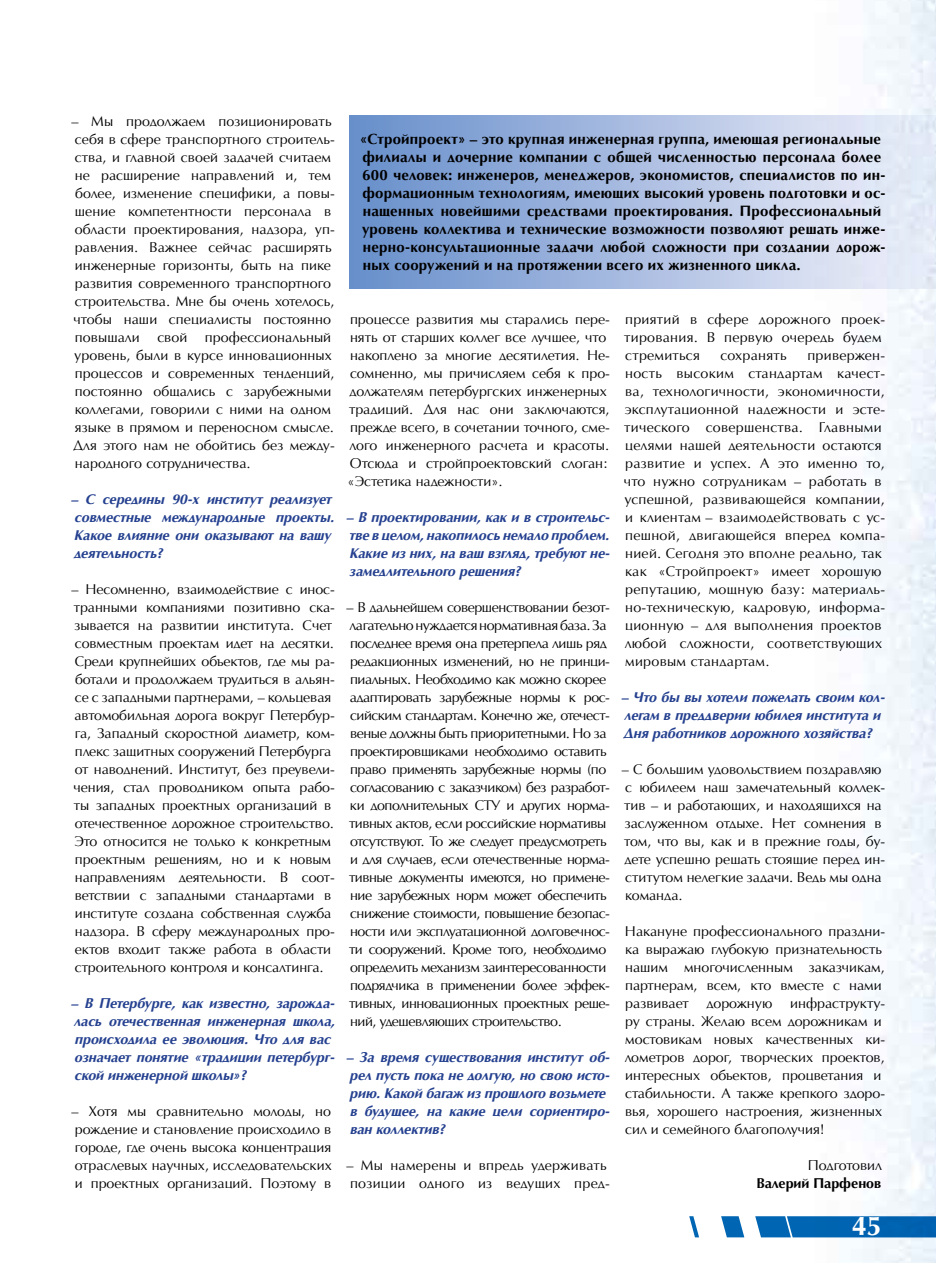
<style>
.page{position:relative;width:936px;height:1263px;background:#fff}
.page>*{position:absolute;margin:0;border:0;box-sizing:border-box;transform-origin:0 0}
.t1{font:700 27px "AG Opus High Resolution";color:#fff}
.t2{font:700 15px/18px "AG Opus High Resolution";letter-spacing:.015em;color:#000}
.t3{font:14.25px/18px "AG Opus High Resolution";letter-spacing:-.005em;color:#000}
.t4{font:14.25px/18px "AG Opus High Resolution";letter-spacing:-.03em;color:#000}
.t5{font:14.25px/18px "AG Opus High Resolution";letter-spacing:.02em;color:#000}
.t6{font:italic 700 14.25px/18px "AG Opus High Resolution";color:#24408f}
.t7{font:700 14.25px "AG Opus High Resolution";color:#000}
</style>
<div class="page">
<svg style="left:689px;top:1216px;width:246px;height:21px"></svg>
<div style="left:349px;top:116px;width:586px;height:173px;background:linear-gradient(to right,#678eca,#f0f1fa)"></div>
<p class="t3" style="left:71px;top:112px;width:265px">– Мы продолжаем позиционировать себя в сфере транспортного строитель&shy;ства, и главной своей задачей считаем не расширение направлений и, тем более, изменение специфики, а повы&shy;шение компетентности персонала в области проектирования, надзора, уп&shy;равления. Важнее сейчас расширять инженерные горизонты, быть на пике развития современного транспортного строительства. Мне бы очень хотелось, чтобы наши специалисты постоянно повышали свой профессиональный уровень, были в курсе инновационных процессов и современных тенденций, постоянно общались с зарубежными коллегами, говорили с ними на одном языке в прямом и переносном смысле.<br>Для этого нам не обойтись без между&shy;народного сотрудничества.</p>
<p class="t6" style="left:71px;top:490px;width:264px">– C середины 90-х институт реализует совместные международные проекты.<br>Какое влияние они оказывают на вашу деятельность?</p>
<p class="t3" style="left:71px;top:580px;width:265px">– Несомненно, взаимодействие с инос&shy;транными компаниями позитивно ска&shy;зывается на развитии института. Счет совместным проектам идет на десятки.<br>Среди крупнейших объектов, где мы ра&shy;ботали и продолжаем трудиться в альян&shy;се с западными партнерами, – кольцевая автомобильная дорога вокруг Петербур&shy;га, Западный скоростной диаметр, ком&shy;плекс защитных сооружений Петербурга от наводнений. Институт, без преувели&shy;чения, стал проводником опыта рабо&shy;ты западных проектных организаций в отечественное дорожное строительство.<br>Это относится не только к конкретным проектным решениям, но и к новым направлениям деятельности. В соот&shy;ветствии с западными стандартами в институте создана собственная служба надзора. В сферу международных про&shy;ектов входит также работа в области строительного контроля и консалтинга.</p>
<p class="t6" style="left:71px;top:994px;width:265px">– В Петербурге, как известно, зарожда&shy;лась отечественная инженерная школа, происходила ее эволюция. Что для вас означает понятие «традиции петербург&shy;ской инженерной школы»?</p>
<p class="t3" style="left:71px;top:1102px;width:262px;text-align:justify">– Хотя мы сравнительно молоды, но рождение и становление происходило в городе, где очень высока концентрация отраслевых научных, исследовательских и проектных организаций. Поэтому в</p>
<p class="t2" style="left:360px;top:130px;width:527px">«Стройпроект» – это крупная инженерная группа, имеющая региональные филиалы и дочерние компании с общей численностью персонала более 600 человек: инженеров, менеджеров, экономистов, специалистов по ин&shy;формационным технологиям, имеющих высокий уровень подготовки и ос&shy;нащенных новейшими средствами проектирования. Профессиональный уровень коллектива и технические возможности позволяют решать инже&shy;нерно-консультационные задачи любой сложности при создании дорож&shy;ных сооружений и на протяжении всего их жизненного цикла.</p>
<p class="t3" style="left:347px;top:310px;width:264px">процессе развития мы старались пере&shy;нять от старших коллег все лучшее, что накоплено за многие десятилетия. Не&shy;сомненно, мы причисляем себя к про&shy;должателям петербургских инженерных традиций. Для нас они заключаются, прежде всего, в сочетании точного, сме&shy;лого инженерного расчета и красоты.<br>Отсюда и стройпроектовский слоган: «Эстетика надежности».</p>
<p class="t6" style="left:346px;top:508px;width:265px;text-align:justify">– В проектировании, как и в строительс&shy;тве в целом, накопилось немало проблем.<br>Какие из них, на ваш взгляд, требуют не&shy;замедлительного решения?</p>
<p class="t4" style="left:346px;top:598px;width:265px">– В дальнейшем совершенствовании безот&shy;лагательно нуждается нормативная база. За последнее время она претерпела лишь ряд редакционных изменений, но не принци&shy;пиальных. Необходимо как можно скорее адаптировать зарубежные нормы к рос&shy;сийским стандартам. Конечно же, отечест&shy;веные должны быть приоритетными. Но за проектировщиками необходимо оставить право применять зарубежные нормы (по согласованию с заказчиком) без разработ&shy;ки дополнительных СТУ и других норма&shy;тивных актов, если российские нормативы отсутствуют. То же следует предусмотреть и для случаев, если отечественные норма&shy;тивные документы имеются, но примене&shy;ние зарубежных норм может обеспечить снижение стоимости, повышение безопас&shy;ности или эксплуатационной долговечнос&shy;ти сооружений. Кроме того, необходимо определить механизм заинтересованности подрядчика в применении более эффек&shy;тивных, инновационных проектных реше&shy;ний, удешевляющих строительство.</p>
<p class="t6" style="left:346px;top:1048px;width:265px">– За время существования институт об&shy;рел пусть пока не долгую, но свою исто&shy;рию. Какой багаж из прошлого возьмете в будущее, на какие цели сориентиро&shy;ван коллектив?</p>
<p class="t5" style="left:346px;top:1156px;width:265px">– Мы намерены и впредь удерживать позиции одного из ведущих пред-</p>
<p class="t5" style="left:624px;top:310px;width:262px">приятий в сфере дорожного проек&shy;тирования. В первую очередь будем стремиться</p>
<p class="t5" style="left:623px;top:346px;width:263px;text-indent:183px">привержен&shy;ность высоким стандартам качест&shy;ва, технологичности, экономичности, эксплутационной надежности и эсте&shy;тического совершенства. Главными целями нашей деятельности остаются развитие и успех. А это именно то, что нужно сотрудникам – работать в успешной, развивающейся компании, и клиентам – взаимодействовать с ус&shy;пешной, двигающейся вперед компа&shy;нией. Сегодня это вполне реально, так как «Стройпроект» имеет хорошую репутацию, мощную базу: материаль&shy;но-техническую, кадровую, информа&shy;ционную – для выполнения проектов любой сложности, соответствующих мировым стандартам.</p>
<p class="t6" style="left:621px;top:688px;width:265px">– Что бы вы хотели пожелать своим кол&shy;легам в преддверии юбилея института и<br>Дня работников дорожного хозяйства?</p>
<p class="t3" style="left:621px;top:760px;width:265px">– С большим удовольствием поздравляю с юбилеем наш замечательный коллек&shy;тив – и работающих, и находящихся на заслуженном отдыхе. Нет сомнения в том, что вы, как и в прежние годы, бу&shy;дете успешно решать стоящие перед ин&shy;ститутом нелегкие задачи. Ведь мы одна команда.</p>
<p class="t3" style="left:625px;top:922px;width:262px">Накануне профессионального праздни&shy;ка выражаю глубокую признательность нашим многочисленным заказчикам, партнерам, всем, кто вместе с нами развивает</p>
<p class="t5" style="left:720px;top:346px;width:68px">сохранять</p>
<p class="t3" style="left:624px;top:994px;width:262px;text-indent:165px">инфраструкту&shy;ру страны. Желаю всем дорожникам и мостовикам новых качественных ки&shy;лометров дорог, творческих проектов, интересных объектов, процветания и стабильности. А также крепкого здоро&shy;вья, хорошего настроения, жизненных сил и семейного благополучия!</p>
<p class="t3" style="left:807px;top:1156px;width:76px">Подготовил</p>
<p class="t7" style="left:756px;top:1175px;width:126px">Валерий Парфенов</p>
<p class="t3" style="left:706px;top:994px;width:67px">дорожную</p>
<h1 class="t1" style="left:851px;top:1210px;width:32px">45</h1>
</div>
